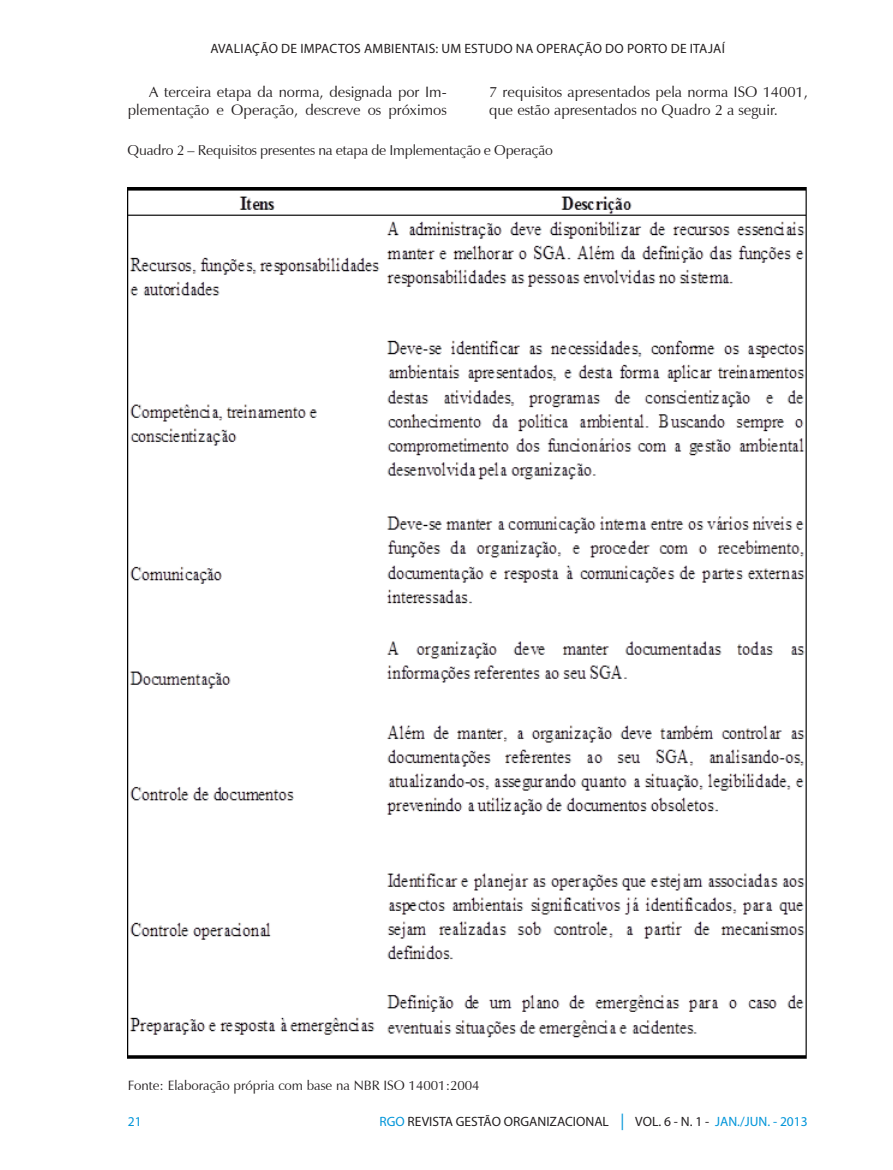
<style>
.page{position:relative;width:893px;height:1170px;background:#fff}
.page>*{position:absolute;margin:0;border:0;box-sizing:border-box;transform-origin:0 0}
.t1{font:15px/18px "Zapf Humanist 601 BT";color:#231f20;text-align:right}
.t2{font:14.25px "Zapf Humanist 601 BT";letter-spacing:-.01em;color:#231f20}
.t3{font:13.5px "Myriad Pro";letter-spacing:.02em;color:#231f20}
.t4{font:13.5px "Myriad Pro";color:#231f20}
.t5{font:13.5px "Zapf Humanist 601 BT";color:#231f20}
.t6{font:13.5px "Myriad Pro";color:#0095d9}
.s1{color:#0095d9}
.s2{font-size:16.5px;color:#0095d9}
</style>
<div class="page">
<img style="left:128px;top:188px;width:679px;height:871px">
<p class="t3" style="left:210px;top:40px;width:516px">AVALIAÇÃO DE IMPACTOS AMBIENTAIS: UM ESTUDO NA OPERAÇÃO DO PORTO DE ITAJAÍ</p>
<p class="t1" style="left:128px;top:82px;width:320px">A terceira etapa da norma, designada por Im&shy;plementação e Operação, descreve os próximos</p>
<p class="t1" style="left:489px;top:82px;width:320px;text-align:left">7 requisitos apresentados pela norma ISO 14001, que estão apresentados no Quadro 2 a seguir.</p>
<p class="t2" style="left:128px;top:142px;width:427px">Quadro 2 – Requisitos presentes na etapa de Implementação e Operação</p>
<p class="t5" style="left:128px;top:1076px;width:353px">Fonte: Elaboração própria com base na NBR ISO 14001:2004</p>
<p class="t6" style="left:128px;top:1112px;width:15px">21</p>
<p class="t4" style="left:379px;top:1112px;width:430px"><span class="s1">RGO</span> REVISTA GESTÃO ORGANIZACIONAL <span class="s2">|</span> VOL. 6 - N. 1 - <span class="s1">JAN./JUN. - 2013</span></p>
</div>
